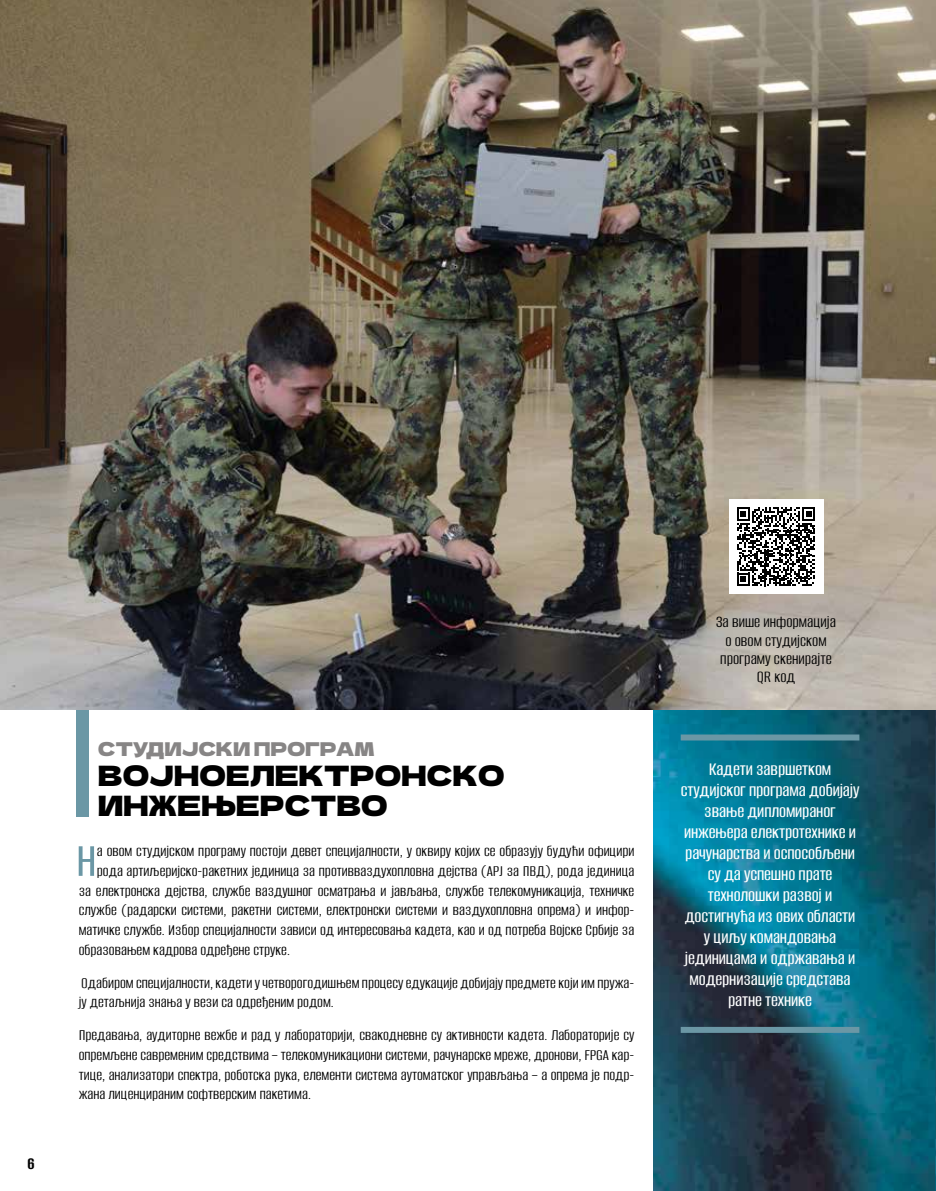
<style>
.page{position:relative;width:936px;height:1191px;background:#fff}
.page>*{position:absolute;margin:0;border:0;box-sizing:border-box;transform-origin:0 0}
.t1{font:100 49.95px "Alumni Sans";color:#6b97a5}
.t2{font:27.9px/30.2px "Dela Gothic One";letter-spacing:-.01em;color:#000}
.t3{font:100 19.5px/21px "Alumni Sans";letter-spacing:-.005em;color:#fff;text-align:center}
.t4{font:18.9px "Dela Gothic One";letter-spacing:-.01em;color:#878585}
.t5{font:100 18px "Alumni Sans";color:#000}
.t6{font:100 17.4px/18.3px "Alumni Sans";color:#000;text-align:center}
.t7{font:100 16.5px/19.8px "Alumni Sans";color:#000}
</style>
<div class="page">
<img style="left:653px;top:710px;width:282px;height:481px">
<hr style="left:935px;top:0;width:1px;height:1191px;background:#e0e0dc">
<img style="left:0;top:0;width:935px;height:710px">
<div style="left:77px;top:710px;width:12px;height:106px;background:#6b97a5"></div>
<div style="left:680px;top:734px;width:179px;height:6px;background:#6b97a5"></div>
<div style="left:680px;top:1027px;width:179px;height:6px;background:#6b97a5"></div>
<div style="left:729px;top:500px;width:94px;height:94px;background:#fff"></div>
<svg style="left:737px;top:507px;width:78px;height:79px"></svg>
<p class="t5" style="left:27px;top:1155px;width:9px">6</p>
<p class="t4" style="left:98px;top:734px;width:278px">СТУДИЈСКИ ПРОГРАМ</p>
<h2 class="t2" style="left:98px;top:759px;width:408px">ВОЈНОЕЛЕКТРОНСКО<br>ИНЖЕЊЕРСТВО</h2>
<h1 class="t1" style="left:76px;top:836px;width:23px">Н</h1>
<p class="t7" style="left:97px;top:842px;width:539px">а овом студијском програму постоји девет специјалности, у оквиру којих се образују будући официри</p>
<p class="t7" style="left:97px;top:861px;width:539px">рода артиљеријско-ракетних јединица за противваздухопловна дејства (АРЈ за ПВД), рода јединица</p>
<p class="t7" style="left:79px;top:881px;width:557px">за електронска дејства, службе ваздушног осматрања и јављања, службе телекомуникација, техничке</p>
<p class="t7" style="left:79px;top:901px;width:557px">службе (радарски системи, ракетни системи, електронски системи и ваздухопловна опрема) и инфор-</p>
<p class="t7" style="left:79px;top:921px;width:557px">матичке службе. Избор специјалности зависи од интересовања кадета, као и од потреба Војске Србије за</p>
<p class="t7" style="left:79px;top:941px;width:213px">образовањем кадрова одређене струке.</p>
<p class="t7" style="left:79px;top:973px;width:557px">Одабиром специјалности, кадети у четворогодишњем процесу едукације добијају предмете који им пружа&shy;ју детаљнија знања у вези са одређеним родом.</p>
<p class="t7" style="left:79px;top:1026px;width:557px;text-align:justify">Предавања, аудиторне вежбе и рад у лабораторији, свакодневне су активности кадета. Лабораторије су опремљене савременим средствима – телекомуникациони системи, рачунарске мреже, дронови, FPGA кар&shy;тице, анализатори спектра, роботска рука, елементи система аутоматског управљања – а опрема је подр&shy;жана лиценцираним софтверским пакетима.</p>
<p class="t6" style="left:716px;top:613px;width:121px">За више информација о овом студијском програму скенирајте<br>QR код</p>
<p class="t3" style="left:680px;top:759px;width:180px">Кадети завршетком студијског програма добијају звање дипломираног инжењера електротехнике и рачунарства и оспособљени су да успешно прате технолошки развој и достигнућа из ових области у циљу командовања јединицама и одржавања и модернизације средстава ратне технике</p>
</div>
